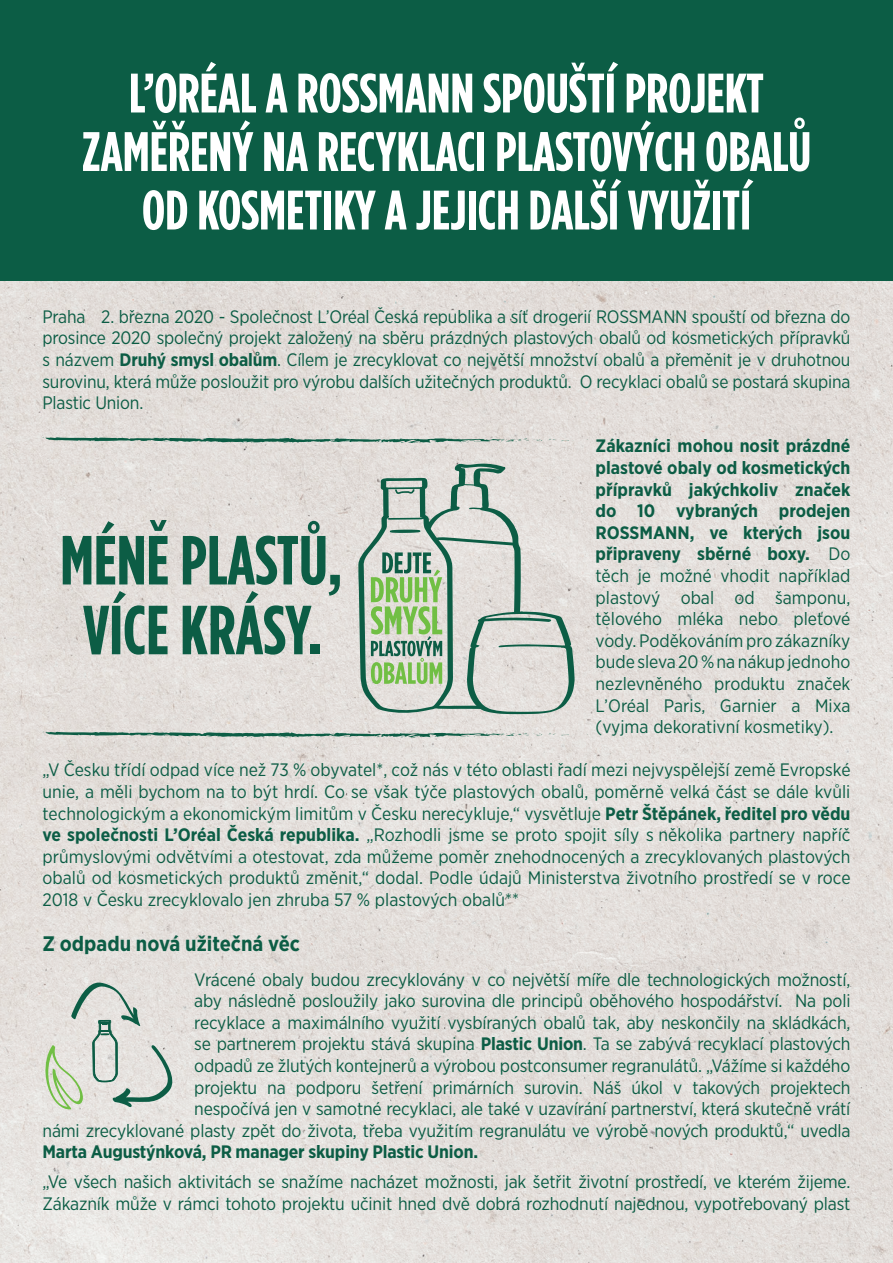
<style>
.page{position:relative;width:893px;height:1263px;background:#fff}
.page>*{position:absolute;margin:0;border:0;box-sizing:border-box;transform-origin:0 0}
.t1{font:700 55.5px/58.5px "Gotham Condensed";color:#fff;text-align:center}
.t2{font:700 21px "Gotham Narrow";color:#0c5d45}
.t3{font:18px/21.6px "Gotham Narrow";letter-spacing:-.01em;color:#0c5d45;text-align:justify}
.t4{font:700 18px "Gotham Narrow";letter-spacing:-.01em;color:#0c5d45}
.s1{font-weight:700}
</style>
<div class="page">
<img style="left:0;top:280px;width:893px;height:983px">
<svg style="left:45px;top:982px;width:127px;height:137px"></svg>
<svg style="left:42px;top:731px;width:532px;height:7px"></svg>
<svg style="left:42px;top:437px;width:532px;height:6px"></svg>
<svg style="left:83px;top:591px;width:85px;height:64px"></svg>
<svg style="left:63px;top:520px;width:105px;height:64px"></svg>
<svg style="left:183px;top:521px;width:157px;height:134px"></svg>
<svg style="left:358px;top:463px;width:217px;height:251px"></svg>
<div style="left:0;top:0;width:893px;height:280px;background:#0c5d45"></div>
<svg style="left:794px;top:118px;width:11px;height:11px"></svg>
<svg style="left:153px;top:121px;width:13px;height:8px"></svg>
<svg style="left:172px;top:121px;width:13px;height:8px"></svg>
<h1 class="t1" style="left:82px;top:62px;width:731px">L’ORÉAL A ROSSMANN SPOUŠTÍ PROJEKT<br>ZAMERENÝ NA RECYKLACI PLASTOVÝCH OBALU<br>OD KOSMETIKY A JEJICH DALŠÍ VYUŽITÍ</h1>
<p class="t3" style="left:43px;top:305px;width:809px">Praha 2. března 2020 - Společnost L’Oréal Česká republika a síť drogerií ROSSMANN spouští od března do prosince 2020 společný projekt založený na sběru prázdných plastových obalů od kosmetických přípravků s názvem <span class="s1">Druhý smysl obalům</span>. Cílem je zrecyklovat co největší množství obalů a přeměnit je v druhotnou surovinu, která může posloužit pro výrobu dalších užitečných produktů. O recyklaci obalů se postará skupina Plastic Union.</p>
<p class="t3" style="left:596px;top:435px;width:256px"><span class="s1">Zákazníci mohou nosit prázdné plastové obaly od kosmetických přípravků jakýchkoliv značek do 10 vybraných prodejen ROSSMANN, ve kterých jsou připraveny sběrné boxy.</span> Do těch je možné vhodit například plastový obal od šamponu, tělového mléka nebo pleťové vody. Poděkováním pro zákazníky bude sleva 20 % na nákup jednoho nezlevněného produktu značek L’Oréal Paris, Garnier a Mixa (vyjma dekorativní kosmetiky).</p>
<p class="t3" style="left:43px;top:759px;width:810px">„V Česku třídí odpad více než 73 % obyvatel*, což nás v této oblasti řadí mezi nejvyspělejší země Evropské unie, a měli bychom na to být hrdí. Co se však týče plastových obalů, poměrně velká část se dále kvůli technologickým a ekonomickým limitům v Česku nerecykluje,“ vysvětluje <span class="s1">Petr Štěpánek, ředitel pro vědu ve společnosti L’Oréal Česká republika.</span> „Rozhodli jsme se proto spojit síly s několika partnery napříč průmyslovými odvětvími a otestovat, zda můžeme poměr znehodnocených a zrecyklovaných plastových obalů od kosmetických produktů změnit,“ dodal. Podle údajů Ministerstva životního prostředí se v roce 2018 v Česku zrecyklovalo jen zhruba 57 % plastových obalů**</p>
<p class="t2" style="left:43px;top:930px;width:259px">Z odpadu nová užitečná věc</p>
<p class="t3" style="left:43px;top:968px;width:809px;text-align:right">Vrácené obaly budou zrecyklovány v co největší míře dle technologických možností,<br>aby následně posloužily jako surovina dle principů oběhového hospodářství. Na poli<br>recyklace a maximálního využití vysbíraných obalů tak, aby neskončily na skládkách,<br>se partnerem projektu stává skupina <span class="s1">Plastic Union</span>. Ta se zabývá recyklací plastových<br>odpadů ze žlutých kontejnerů a výrobou postconsumer regranulátů. „Vážíme si každého<br>projektu na podporu šetření primárních surovin. Náš úkol v takových projektech<br>nespočívá jen v samotné recyklaci, ale také v uzavírání partnerství, která skutečně vrátí<br>námi zrecyklované plasty zpět do života, třeba využitím regranulátu ve výrobě nových produktů,“ uvedla</p>
<p class="t4" style="left:43px;top:1140px;width:437px">Marta Augustýnková, PR manager skupiny Plastic Union.</p>
<p class="t3" style="left:43px;top:1171px;width:809px">„Ve všech našich aktivitách se snažíme nacházet možnosti, jak šetřit životní prostředí, ve kterém žijeme.<br>Zákazník může v rámci tohoto projektu učinit hned dvě dobrá rozhodnutí najednou, vypotřebovaný plast</p>
</div>
